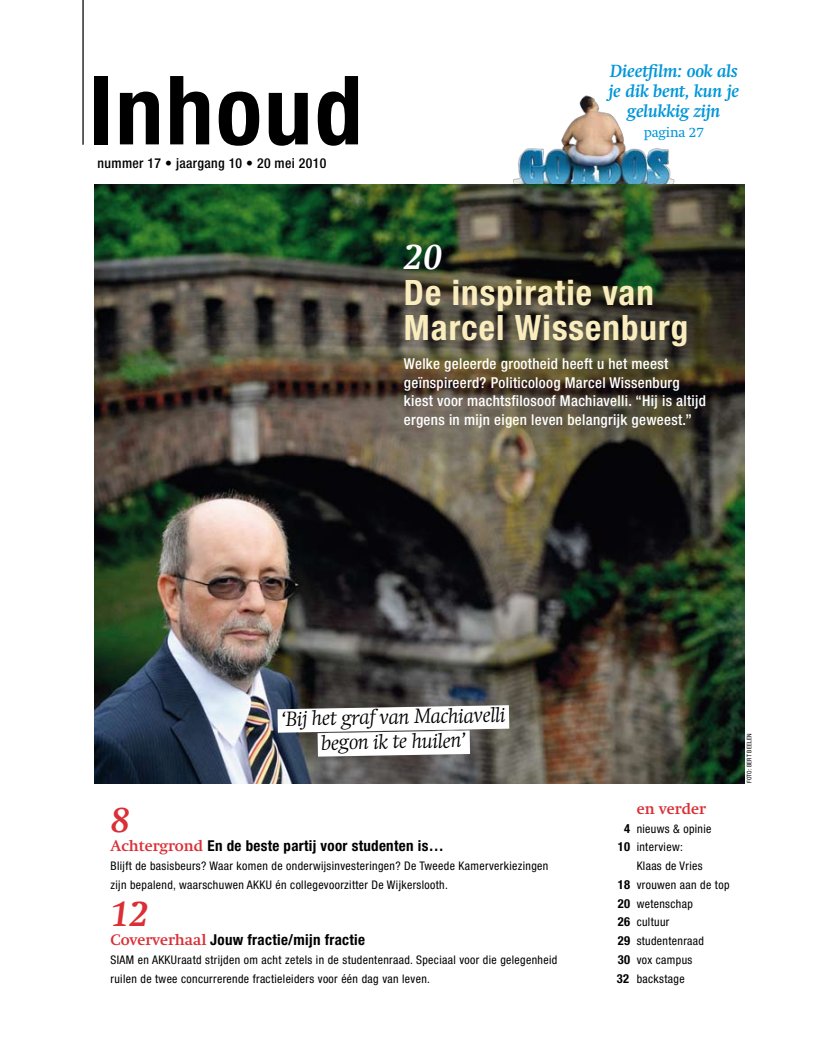
<style>
.page{position:relative;width:815px;height:1063px;background:#fff}
.page>*{position:absolute;margin:0;border:0;box-sizing:border-box;transform-origin:0 0}
.t1{font:700 condensed 95.75px "Helvetica Neue";letter-spacing:.025em;color:#000}
.t2{font:italic 700 36.25px "Swift";color:#db2f36}
.t3{font:italic 700 36.25px "Swift";color:#fff}
.t4{font:700 condensed 35px/35px "Helvetica Neue";letter-spacing:.03em;color:#f9edbd}
.t5{font:italic 300 20.5px/24.6px "Swift";color:#000;text-align:center}
.t6{font:italic 700 17.5px/20px "Swift";letter-spacing:-.01em;color:#0096d9;text-align:center}
.t7{font:500 condensed 15px/18.8px "Helvetica Neue";letter-spacing:.02em;color:#fff}
.t8{font:700 condensed 15px "Helvetica Neue";letter-spacing:.02em;color:#000}
.t9{font:700 15px "Swift";color:#db2f36}
.t10{font:500 condensed 13.75px "Helvetica Neue";letter-spacing:.025em;color:#000}
.t11{font:13.75px "Swift";letter-spacing:-.01em;color:#0096d9}
.t12{font:condensed 11.88px/18.8px "Helvetica Neue";letter-spacing:.03em;color:#000}
.t13{font:condensed 6.25px "Helvetica Neue";letter-spacing:.02em;color:#000}
.s1{font-family:"Swift";font-stretch:normal;color:#db2f36}
.s2{font-weight:700;font-size:12.5px}
</style>
<div class="page">
<img style="left:513px;top:95px;width:162px;height:89px">
<img style="left:94px;top:184px;width:650px;height:599px">
<hr style="left:82px;top:0;width:2px;height:145px;background:#000">
<svg style="left:254px;top:693px;width:279px;height:76px"></svg>
<p class="t1" style="left:88px;top:52px;width:276px">Inhoud</p>
<p class="t10" style="left:98px;top:155px;width:230px">nummer 17 • jaargang 10 • 20 mei 2010</p>
<p class="t6" style="left:608px;top:60px;width:132px">Dieetfilm: ook als je dik bent, kun je gelukkig zijn</p>
<p class="t11" style="left:644px;top:124px;width:62px">pagina 27</p>
<p class="t3" style="left:404px;top:235px;width:40px">20</p>
<p class="t4" style="left:404px;top:275px;width:286px">De inspiratie van<br>Marcel Wissenburg</p>
<p class="t7" style="left:404px;top:354px;width:304px">Welke geleerde grootheid heeft u het meest geïnspireerd? Politicoloog Marcel Wissenburg kiest voor machtsfilosoof Machiavelli. “Hij is altijd ergens in mijn eigen leven belangrijk geweest.”</p>
<p class="t5" style="left:281px;top:707px;width:226px;rotate:-1deg">‘Bij het graf van Machiavelli begon ik te huilen’</p>
<p class="t2" style="left:111px;top:798px;width:21px">8</p>
<p class="t8" style="left:111px;top:837px;width:335px"><span class="s1">Achtergrond</span> En de beste partij voor studenten is…</p>
<p class="t12" style="left:111px;top:856px;width:439px">Blijft de basisbeurs? Waar komen de onderwijsinvesteringen? De Tweede Kamerverkiezingen zijn bepalend, waarschuwen AKKU én collegevoorzitter De Wijkerslooth.</p>
<p class="t2" style="left:111px;top:892px;width:40px">12</p>
<p class="t8" style="left:111px;top:931px;width:256px"><span class="s1">Coververhaal</span> Jouw fractie/mijn fractie</p>
<p class="t12" style="left:111px;top:950px;width:448px">SIAM en AKKUraatd strijden om acht zetels in de studentenraad. Speciaal voor die gelegenheid ruilen de twee concurrerende fractieleiders voor één dag van leven.</p>
<p class="t9" style="left:637px;top:800px;width:71px">en verder</p>
<p class="t12" style="left:624px;top:819px;width:89px"><span class="s2">4</span> nieuws &amp; opinie</p>
<p class="t12" style="left:618px;top:838px;width:67px"><span class="s2">10</span> interview:</p>
<p class="t12" style="left:637px;top:856px;width:67px">Klaas de Vries</p>
<p class="t12" style="left:618px;top:875px;width:113px"><span class="s2">18</span> vrouwen aan de top</p>
<p class="t12" style="left:618px;top:894px;width:77px"><span class="s2">20</span> wetenschap</p>
<p class="t12" style="left:618px;top:913px;width:53px"><span class="s2">26</span> cultuur</p>
<p class="t12" style="left:618px;top:931px;width:88px"><span class="s2">29</span> studentenraad</p>
<p class="t12" style="left:618px;top:950px;width:76px"><span class="s2">30</span> vox campus</p>
<p class="t12" style="left:617px;top:969px;width:70px"><span class="s2">32</span> backstage</p>
<p class="t13" style="left:746px;top:783px;width:51px;rotate:-90deg">Foto: bert beelen</p>
</div>
